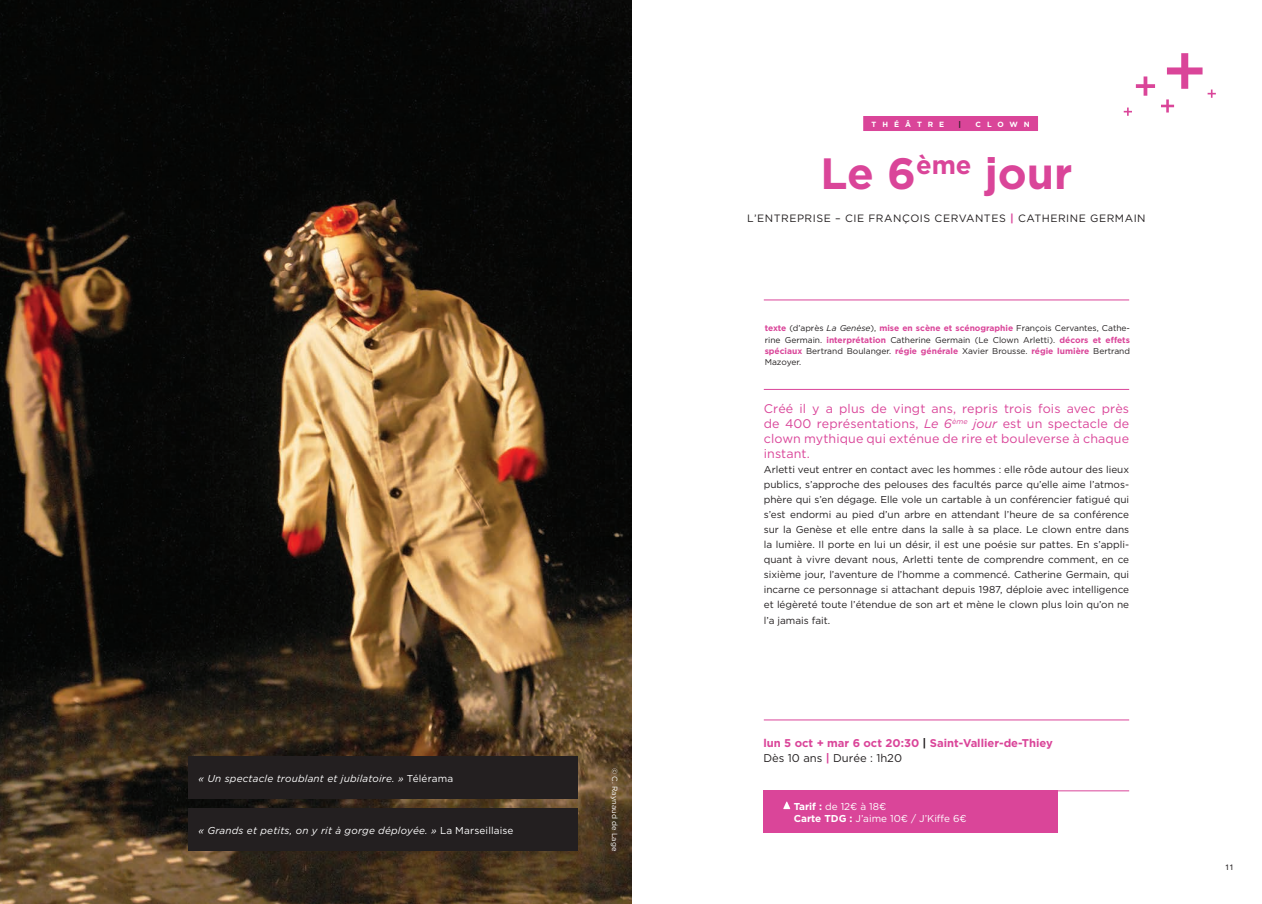
<style>
.page{position:relative;width:1262px;height:904px;background:#fff}
.page>*{position:absolute;margin:0;border:0;box-sizing:border-box;transform-origin:0 0}
.t1{font:700 43.75px "Gotham HTF";color:#da4599}
.t2{font:12.5px/15px "Gotham HTF";letter-spacing:.01em;color:#da4599;text-align:justify}
.t3{font:700 11.25px/15px "Gotham HTF";color:#da4599}
.t4{font:10.62px "Gotham HTF";letter-spacing:.05em;color:#231f20}
.t5{font:10px/15px "Gotham HTF";color:#231f20;text-align:justify}
.t6{font:italic 10px "Gotham HTF";letter-spacing:.02em;color:#fff}
.t7{font:10px/12.5px "Gotham HTF";color:#fff}
.t8{font:8.5px/11.2px "Gotham";color:#231f20;text-align:justify}
.t9{font:500 7.75px "Avenir";color:#231f20}
.t10{font:7.5px "Gotham HTF";color:#fff}
.t11{font:700 7.5px "Gotham HTF";letter-spacing:.8em;color:#fff}
.t12{font:700 7.5px "Gotham HTF";color:#231f20}
.s1{font-style:normal}
.s2{font-weight:700;color:#da4599}
.s3{font-style:italic}
.s4{color:#231f20}
.s5{font-weight:400;color:#231f20}
.s6{font-weight:700}
</style>
<div class="page">
<img style="left:0;top:0;width:631px;height:904px">
<div style="left:863px;top:116px;width:175px;height:15px;background:#da4599"></div>
<hr style="left:763px;top:389px;width:366px;height:1px;background:#da4599">
<hr style="left:763px;top:300px;width:366px;height:1px;background:#da4599">
<hr style="left:763px;top:719px;width:366px;height:1px;background:#da4599">
<svg style="left:1123px;top:53px;width:92px;height:63px"></svg>
<div style="left:188px;top:808px;width:390px;height:42px;background:#231f20"></div>
<div style="left:188px;top:756px;width:390px;height:42px;background:#231f20"></div>
<div style="left:763px;top:790px;width:295px;height:43px;background:#da4599"></div>
<svg style="left:783px;top:801px;width:7px;height:8px"></svg>
<hr style="left:763px;top:790px;width:366px;height:1px;background:#da4599">
<p class="t6" style="left:198px;top:772px;width:256px">« Un spectacle troublant et jubilatoire. » <span class="s1">Télérama</span></p>
<p class="t6" style="left:198px;top:824px;width:316px">« Grands et petits, on y rit à gorge déployée. » <span class="s1">La Marseillaise</span></p>
<p class="t10" style="left:619px;top:768px;width:85px;rotate:90deg">© C. Raynaud de Lage</p>
<p class="t11" style="left:871px;top:120px;width:74px">THÉÂTRE</p>
<p class="t12" style="left:958px;top:120px;width:4px">|</p>
<p class="t11" style="left:975px;top:120px;width:56px">CLOWN</p>
<h1 class="t1" style="left:820px;top:148px;width:253px">Le 6<sup>ème</sup> jour</h1>
<p class="t4" style="left:747px;top:213px;width:400px">L’ENTREPRISE – CIE FRANÇOIS CERVANTES <span class="s2">|</span> CATHERINE GERMAIN</p>
<p class="t8" style="left:764px;top:322px;width:367px"><span class="s2">texte</span> (d’après <span class="s3">La Genèse</span>), <span class="s2">mise en scène et scénographie</span> François Cervantes, Cathe&shy;rine Germain. <span class="s2">interprétation</span> Catherine Germain (Le Clown Arletti). <span class="s2">décors et effets spéciaux</span> Bertrand Boulanger. <span class="s2">régie générale</span> Xavier Brousse. <span class="s2">régie lumière</span> Bertrand Mazoyer.</p>
<p class="t2" style="left:763px;top:401px;width:367px">Créé il y a plus de vingt ans, repris trois fois avec près de 400 représentations, <span class="s3">Le 6</span><sup>ème</sup> <span class="s3">jour</span> est un spectacle de clown mythique qui exténue de rire et bouleverse à chaque instant.</p>
<p class="t5" style="left:763px;top:462px;width:367px">Arletti veut entrer en contact avec les hommes : elle rôde autour des lieux publics, s’approche des pelouses des facultés parce qu’elle aime l’atmos&shy;phère qui s’en dégage. Elle vole un cartable à un conférencier fatigué qui s’est endormi au pied d’un arbre en attendant l’heure de sa conférence sur la Genèse et elle entre dans la salle à sa place. Le clown entre dans la lumière. Il porte en lui un désir, il est une poésie sur pattes. En s’appli&shy;quant à vivre devant nous, Arletti tente de comprendre comment, en ce sixième jour, l’aventure de l’homme a commencé. Catherine Germain, qui incarne ce personnage si attachant depuis 1987, déploie avec intelligence et légèreté toute l’étendue de son art et mène le clown plus loin qu’on ne l’a jamais fait.</p>
<p class="t3" style="left:763px;top:735px;width:291px">lun 5 oct + mar 6 oct 20:30 <span class="s4">|</span> Saint-Vallier-de-Thiey<br><span class="s5">Dès 10 ans</span> | <span class="s5">Durée : 1h20</span></p>
<p class="t7" style="left:793px;top:799px;width:174px"><span class="s6">Tarif :</span> de 12¤ à 18¤<br><span class="s6">Carte TDG :</span> J’aime 10¤ / J’Kiffe 6¤</p>
<p class="t9" style="left:1224px;top:862px;width:10px">11</p>
</div>
